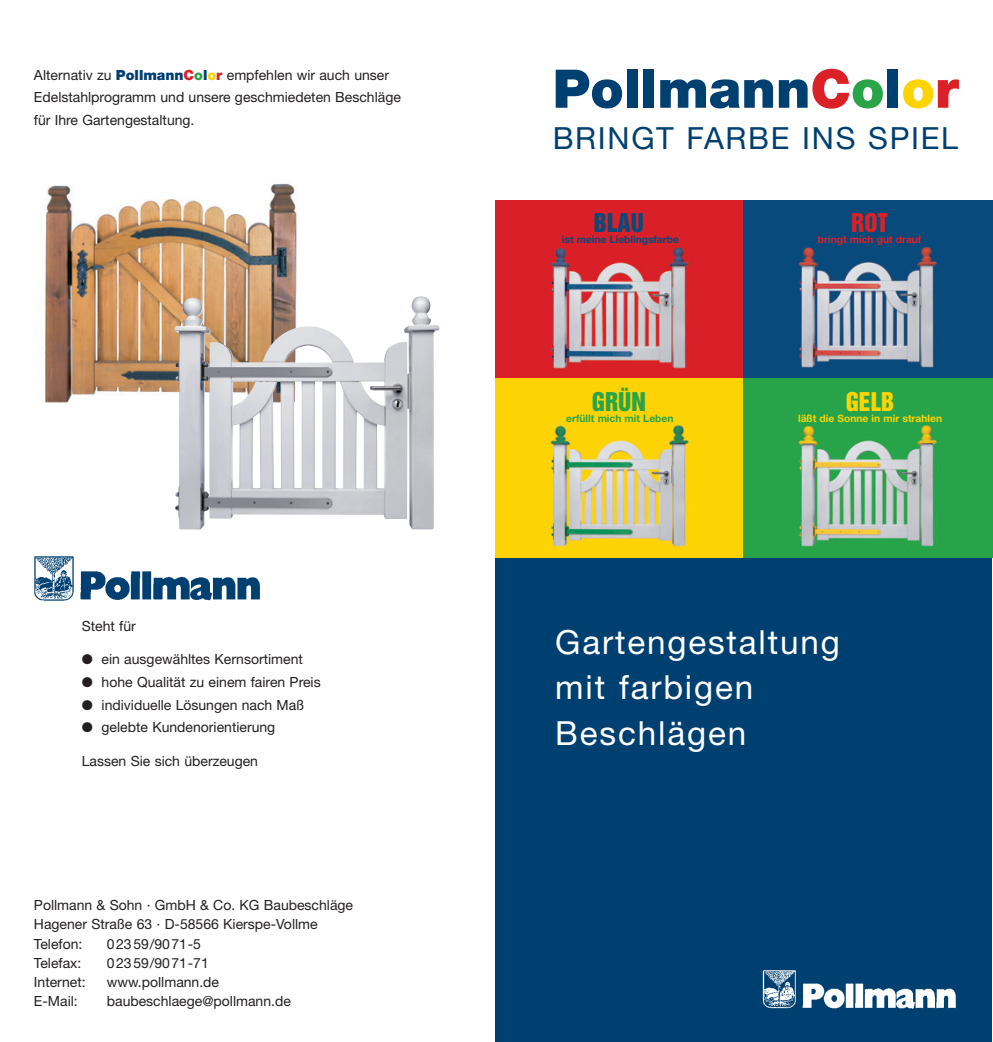
<style>
.page{position:relative;width:993px;height:1042px;background:#fff}
.page>*{position:absolute;margin:0;border:0;box-sizing:border-box;transform-origin:0 0}
.t1{font:900 53.38px "Helvetica Neue";color:#004071}
.t2{font:33.25px/45.5px "Helvetica Neue";letter-spacing:.055em;color:#fff}
.t3{font:30.62px "Helvetica Neue";letter-spacing:.055em;color:#004071}
.t4{font:23.62px "Helvetica Inserat";color:#084a7a}
.t5{font:23.62px "Helvetica Inserat";color:#29a449}
.t6{font:23.62px "Helvetica Inserat";color:#fed304}
.t7{font:23.62px "Helvetica Inserat";color:#da2128}
.t8{font:14px/22.8px "Helvetica Neue";color:#231f20}
.t9{font:700 10.33px "Helvetica Neue";color:#fed304}
.t10{font:700 10.15px "Helvetica Neue";color:#084a7a}
.t11{font:700 10.15px "Helvetica Neue";color:#29a449}
.t12{font:700 10.15px "Helvetica Neue";color:#da2128}
.s1{font-weight:900;color:#004071}
.s2{font-weight:900;color:#da2128}
.s3{font-weight:900;color:#29a449}
.s4{font-weight:900;color:#fed304}
.s5{color:#da2128}
.s6{color:#29a449}
.s7{color:#fed304}
</style>
<div class="page">
<div style="left:495px;top:389px;width:496px;height:653px;background:#004071"></div>
<img style="left:495px;top:200px;width:248px;height:179px">
<svg style="left:743px;top:200px;width:248px;height:179px;background:#35648a"></svg>
<svg style="left:495px;top:379px;width:248px;height:179px;background:#ecce32"></svg>
<svg style="left:743px;top:379px;width:248px;height:179px;background:#4eac64"></svg>
<img style="left:34px;top:556px;width:40px;height:45px">
<img style="left:80px;top:571px;width:180px;height:30px">
<img style="left:45px;top:183px;width:252px;height:220px">
<img style="left:174px;top:296px;width:265px;height:233px">
<img style="left:762px;top:970px;width:34px;height:39px">
<img style="left:802px;top:983px;width:154px;height:26px">
<p class="t8" style="left:34px;top:65px;width:368px">Alternativ zu <span class="s1">Pollmann</span><span class="s2">C</span><span class="s3">o</span><span class="s1">l</span><span class="s4">o</span><span class="s2">r</span> empfehlen wir auch unser<br>Edelstahlprogramm und unsere geschmiedeten Beschläge für Ihre Gartengestaltung.</p>
<p class="t8" style="left:82px;top:616px;width:56px">Steht für</p>
<p class="t8" style="left:82px;top:649px;width:223px">● ein ausgewähltes Kernsortiment</p>
<p class="t8" style="left:82px;top:672px;width:240px">● hohe Qualität zu einem fairen Preis</p>
<p class="t8" style="left:82px;top:695px;width:224px">● individuelle Lösungen nach Maß</p>
<p class="t8" style="left:82px;top:717px;width:195px">● gelebte Kundenorientierung</p>
<p class="t8" style="left:82px;top:751px;width:178px">Lassen Sie sich überzeugen</p>
<p class="t8" style="left:34px;top:897px;width:320px;line-height:19.2px">Pollmann &amp; Sohn · GmbH &amp; Co. KG Baubeschläge<br>Hagener Straße 63 · D-58566 Kierspe-Vollme<br>Telefon:</p>
<p class="t8" style="left:107px;top:933px;width:96px">02359/9071-5</p>
<p class="t8" style="left:34px;top:953px;width:49px">Telefax:</p>
<p class="t8" style="left:107px;top:953px;width:103px">02359/9071-71</p>
<p class="t8" style="left:34px;top:972px;width:53px">Internet:</p>
<p class="t8" style="left:107px;top:972px;width:114px">www.pollmann.de</p>
<p class="t8" style="left:34px;top:991px;width:45px">E-Mail:</p>
<p class="t8" style="left:107px;top:991px;width:185px">baubeschlaege@pollmann.de</p>
<h1 class="t1" style="left:552px;top:70px;width:407px">Pollmann<span class="s5">C</span><span class="s6">o</span>l<span class="s7">o</span><span class="s5">r</span></h1>
<h3 class="t3" style="left:552px;top:127px;width:407px">BRINGT FARBE INS SPIEL</h3>
<h3 class="t4" style="left:593px;top:213px;width:51px">BLAU</h3>
<p class="t10" style="left:561px;top:236px;width:119px">ist meine Lieblingsfarbe</p>
<h3 class="t5" style="left:591px;top:392px;width:55px">GRÜN</h3>
<p class="t11" style="left:566px;top:415px;width:109px">erfüllt mich mit Leben</p>
<h3 class="t7" style="left:851px;top:213px;width:38px">ROT</h3>
<p class="t12" style="left:817px;top:236px;width:105px">bringt mich gut drauf</p>
<h3 class="t6" style="left:845px;top:392px;width:50px">GELB</h3>
<p class="t9" style="left:797px;top:414px;width:145px">läßt die Sonne in mir strahlen</p>
<h2 class="t2" style="left:555px;top:622px;width:286px">Gartengestaltung mit farbigen<br>Beschlägen</h2>
</div>
